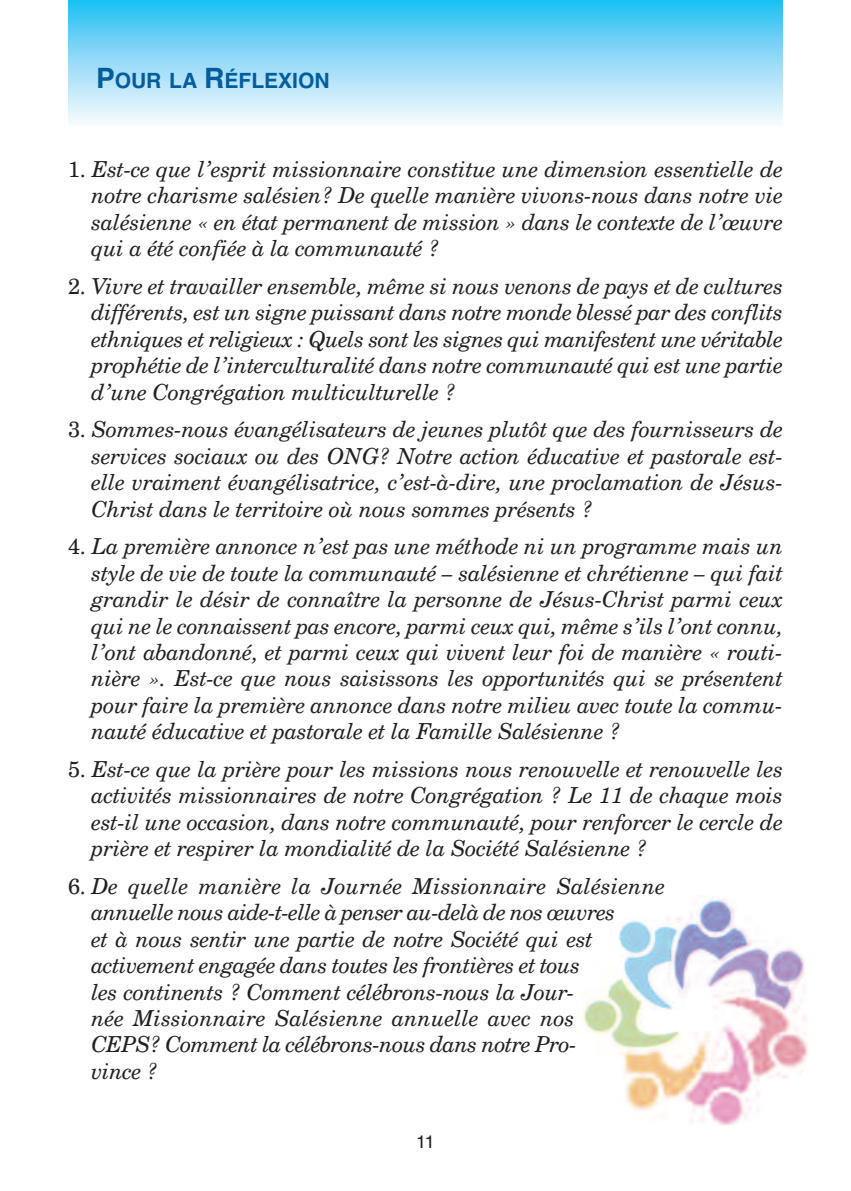
<style>
.page{position:relative;width:851px;height:1191px;background:#fff}
.page>*{position:absolute;margin:0;border:0;box-sizing:border-box;transform-origin:0 0}
.t1{font:italic 22px/26.4px "Century Schoolbook BT";letter-spacing:-.005em;color:#231f20;text-align:justify}
.t2{font:700 21px "Helvetica";color:#005d9c}
.t3{font:18px "Helvetica";color:#231f20}
.s1{font-size:28px}
.s2{font-style:normal}
</style>
<div class="page">
<div style="left:68px;top:0;width:714px;height:126px;background:linear-gradient(to bottom,#25bef2,#fffafd)"></div>
<img style="left:576px;top:897px;width:232px;height:229px">
<p class="t2" style="left:96px;top:69px;width:235px"><span class="s1">P</span>OUR LA <span class="s1">R</span>ÉFLEXION</p>
<p class="t1" style="left:92px;top:158px;width:692px;text-indent:-23px"><span class="s2">1.</span> Est-ce que l’esprit missionnaire constitue une dimension essentielle de notre charisme salésien? De quelle manière vivons-nous dans notre vie salésienne « en état permanent de mission » dans le contexte de l’œuvre qui a été confiée à la communauté ?</p>
<p class="t1" style="left:92px;top:275px;width:692px;text-indent:-23px"><span class="s2">2.</span> Vivre et travailler ensemble, même si nous venons de pays et de cultures différents, est un signe puissant dans notre monde blessé par des conflits ethniques et religieux : Quels sont les signes qui manifestent une véritable prophétie de l’interculturalité dans notre communauté qui est une partie d’une Congrégation multiculturelle ?</p>
<p class="t1" style="left:92px;top:418px;width:692px;text-indent:-23px"><span class="s2">3.</span> Sommes-nous évangélisateurs de jeunes plutôt que des fournisseurs de services sociaux ou des ONG? Notre action éducative et pastorale est&shy;elle vraiment évangélisatrice, c’est-à-dire, une proclamation de Jésus-Christ dans le territoire où nous sommes présents ?</p>
<p class="t1" style="left:92px;top:535px;width:692px;text-indent:-23px"><span class="s2">4.</span> La première annonce n’est pas une méthode ni un programme mais un style de vie de toute la communauté – salésienne et chrétienne – qui fait grandir le désir de connaître la personne de Jésus-Christ parmi ceux qui ne le connaissent pas encore, parmi ceux qui, même s’ils l’ont connu, l’ont abandonné, et parmi ceux qui vivent leur foi de manière « routi&shy;nière ». Est-ce que nous saisissons les opportunités qui se présentent pour faire la première annonce dans notre milieu avec toute la commu&shy;nauté éducative et pastorale et la Famille Salésienne ?</p>
<p class="t1" style="left:92px;top:758px;width:692px;text-indent:-24px"><span class="s2">5.</span> Est-ce que la prière pour les missions nous renouvelle et renouvelle les activités missionnaires de notre Congrégation ? Le 11 de chaque mois est-il une occasion, dans notre communauté, pour renforcer le cercle de prière et respirer la mondialité de la Société Salésienne ?</p>
<p class="t1" style="left:91px;top:875px;width:575px;text-align:left;text-indent:-23px"><span class="s2">6.</span> De quelle manière la Journée Missionnaire Salésienne annuelle nous aide-t-elle à penser au-delà de nos œuvres<br>et à nous sentir une partie de notre Société qui est activement engagée dans toutes les frontières et tous<br>les continents ? Comment célébrons-nous la Jour-<br>née Missionnaire Salésienne annuelle avec nos<br>CEPS? Comment la célébrons-nous dans notre Pro-<br>vince ?</p>
<p class="t3" style="left:416px;top:1131px;width:20px">11</p>
</div>
